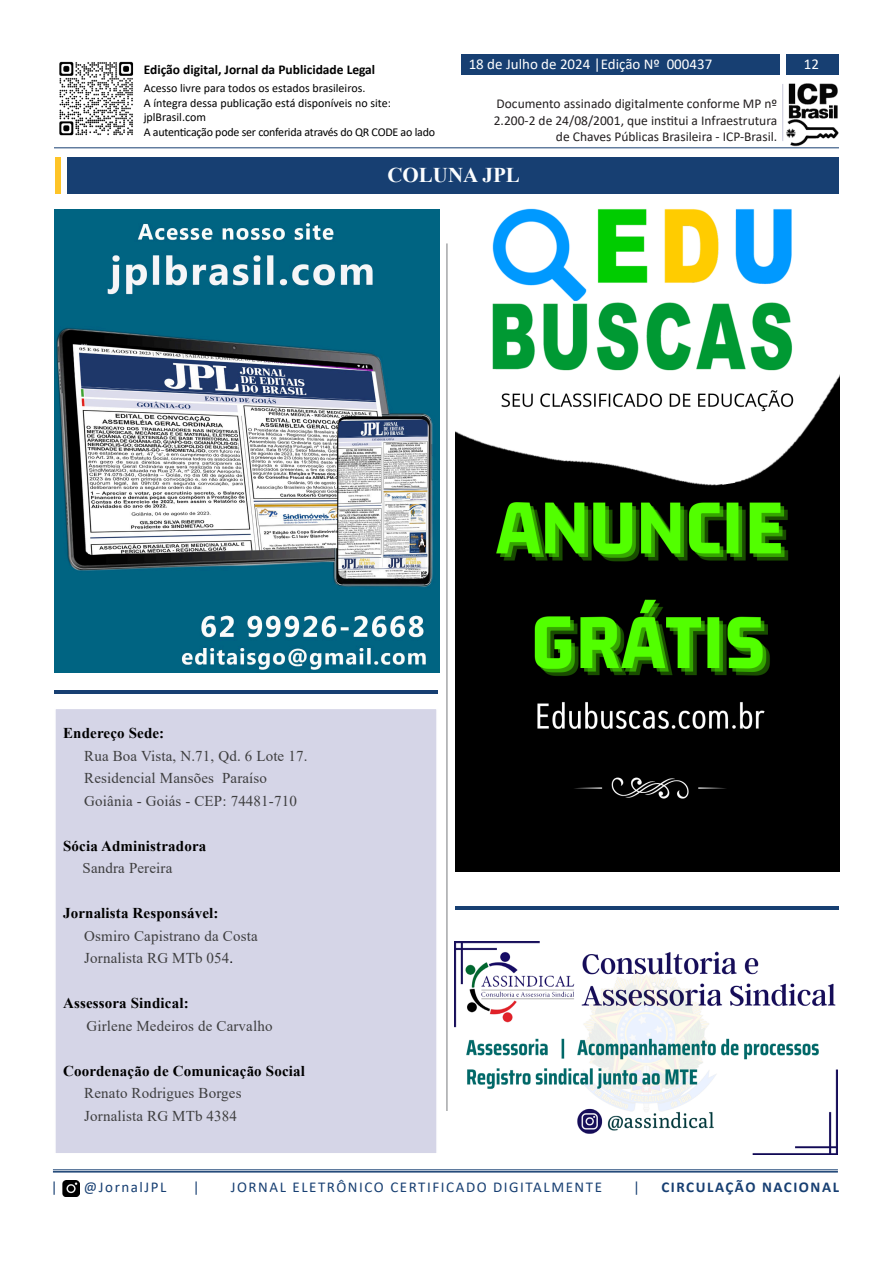
<style>
.page{position:relative;width:893px;height:1263px;background:#fff}
.page>*{position:absolute;margin:0;border:0;box-sizing:border-box;transform-origin:0 0}
.t1{font:700 21px "Times New Roman";color:#fbfdfe}
.t2{font:15px/22.5px "Times New Roman";letter-spacing:.01em;color:#3e3e3f}
.t3{font:700 15px "Times New Roman";letter-spacing:.01em;color:#000}
.t4{font:15px "Calibri";letter-spacing:.105em;color:#173f72}
.t5{font:15px "Calibri";color:#fff}
.t6{font:700 15px "Calibri";letter-spacing:.105em;color:#173f72}
.t7{font:13.5px/16.2px "Calibri";color:#231f20;text-align:right}
.t8{font:700 13.5px "Calibri";color:#000}
.t9{font:12px/14.4px "Calibri";color:#000}
.s1{color:#000}
</style>
<div class="page">
<div style="left:67px;top:157px;width:772px;height:36px;background:#173f72"></div>
<img style="left:59px;top:61px;width:75px;height:75px">
<img style="left:783px;top:83px;width:56px;height:64px">
<hr style="left:782px;top:84px;width:1px;height:57px;background:#c7c7d9">
<div style="left:786px;top:54px;width:53px;height:21px;background:#173f72"></div>
<div style="left:461px;top:54px;width:319px;height:21px;background:#173f72"></div>
<hr style="left:54px;top:147px;width:785px;height:1px;background:#173f72">
<hr style="left:53px;top:1169px;width:785px;height:1px;background:#173f72">
<hr style="left:53px;top:1171px;width:785px;height:1px;background:#173f72">
<img style="left:62px;top:1180px;width:18px;height:16px">
<div style="left:55px;top:157px;width:5px;height:36px;background:#fec427"></div>
<hr style="left:54px;top:690px;width:384px;height:3px;background:#173f72">
<hr style="left:455px;top:906px;width:384px;height:3px;background:#173f72">
<div style="left:54px;top:708px;width:384px;height:446px;background:#d5d5e7;border:2px solid #fff"></div>
<hr style="left:446px;top:243px;width:1px;height:868px;background:#787a7d">
<img style="left:55px;top:209px;width:384px;height:464px">
<img style="left:455px;top:208px;width:384px;height:664px">
<img style="left:455px;top:942px;width:383px;height:212px">
<p class="t8" style="left:144px;top:60px;width:233px">Edição digital, Jornal da Publicidade Legal</p>
<p class="t9" style="left:144px;top:81px;width:293px">Acesso livre para todos os estados brasileiros.<br>A íntegra dessa publicação está disponíveis no site: jplBrasil.com<br>A autenticação pode ser conferida através do QR CODE ao lado</p>
<p class="t5" style="left:469px;top:54px;width:245px">18 de Julho de 2024 |Edição Nº 000437</p>
<p class="t5" style="left:804px;top:54px;width:17px">12</p>
<p class="t7" style="left:494px;top:95px;width:285px">Documento assinado digitalmente conforme MP nº<br>2.200-2 de 24/08/2001, que institui a Infraestrutura de Chaves Públicas Brasileira - ICP-Brasil.</p>
<h1 class="t1" style="left:387px;top:160px;width:134px">COLUNA JPL</h1>
<p class="t3" style="left:63px;top:722px;width:103px">Endereço Sede:</p>
<p class="t2" style="left:84px;top:744px;width:225px">Rua Boa Vista, N.71, Qd. 6 Lote 17.<br>Residencial Mansões Paraíso<br>Goiânia - Goiás - CEP: 74481-710</p>
<p class="t3" style="left:63px;top:835px;width:145px">Sócia Administradora</p>
<p class="t2" style="left:83px;top:856px;width:91px">Sandra Pereira</p>
<p class="t3" style="left:63px;top:902px;width:157px">Jornalista Responsável:</p>
<p class="t2" style="left:84px;top:924px;width:175px">Osmiro Capistrano da Costa<br>Jornalista RG MTb 054<span class="s1">.</span></p>
<p class="t3" style="left:63px;top:992px;width:127px">Assessora Sindical:</p>
<p class="t2" style="left:86px;top:1014px;width:188px">Girlene Medeiros de Carvalho</p>
<p class="t3" style="left:63px;top:1060px;width:243px">Coordenação de Comunicação Social</p>
<p class="t2" style="left:84px;top:1081px;width:159px">Renato Rodrigues Borges<br>Jornalista RG MTb 4384</p>
<p class="t4" style="left:51px;top:1177px;width:8px">|</p>
<p class="t4" style="left:84px;top:1177px;width:84px">@JornalJPL</p>
<p class="t4" style="left:193px;top:1177px;width:8px">|</p>
<p class="t4" style="left:231px;top:1177px;width:373px">JORNAL ELETRÔNICO CERTIFICADO DIGITALMENTE</p>
<p class="t4" style="left:633px;top:1177px;width:8px">|</p>
<p class="t6" style="left:661px;top:1177px;width:179px">CIRCULAÇÃO NACIONAL</p>
</div>
